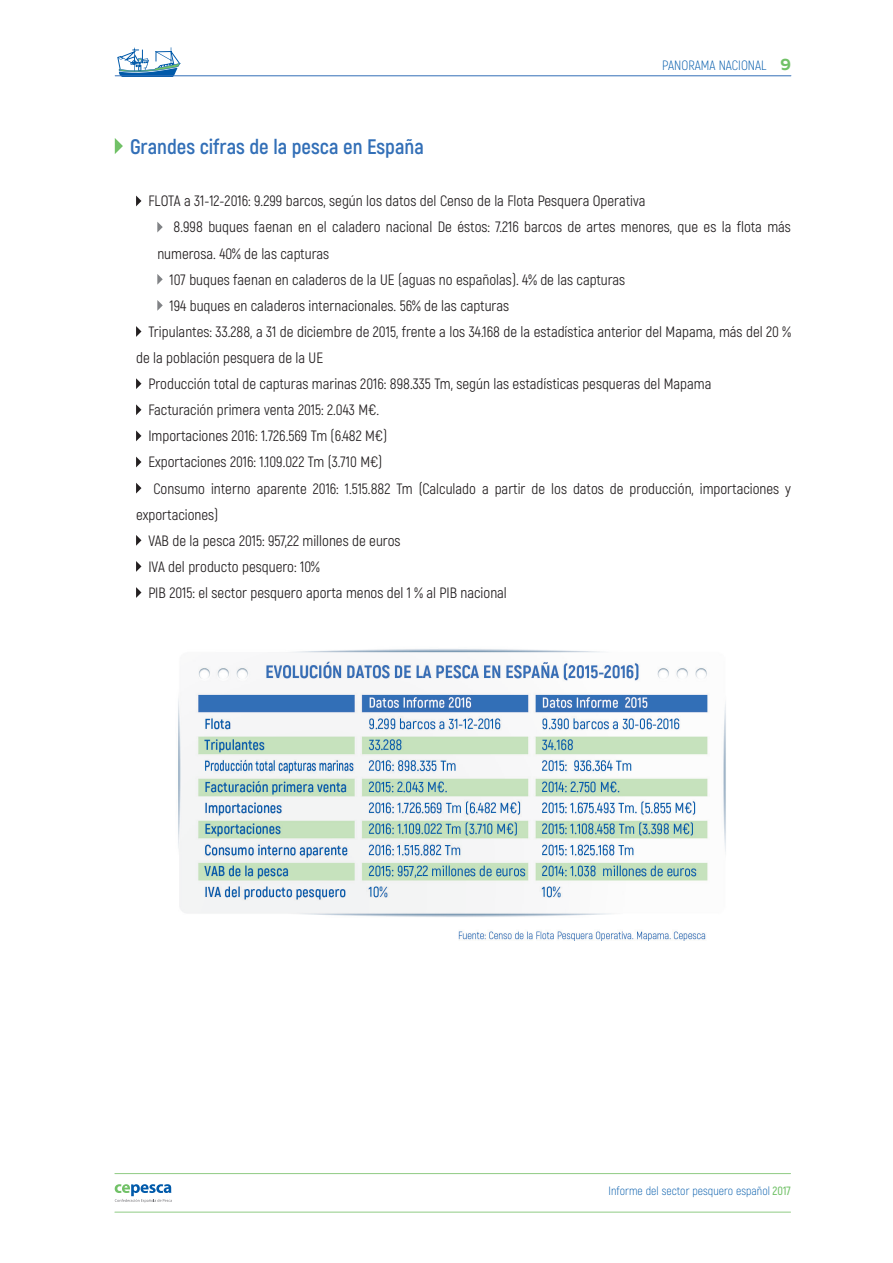
<style>
.page{position:relative;width:893px;height:1263px;background:#fff}
.page>*{position:absolute;margin:0;border:0;box-sizing:border-box;transform-origin:0 0}
.t1{font:700 21px "Akrobat";color:#326fb7}
.t2{font:700 16.5px "Muller";color:#71c167}
.t3{font:15px/26.1px "Akrobat";color:#231f20}
.t4{font:300 13.5px "Akrobat";color:#015aaa}
.t5{font:300 12px "Akrobat";color:#015aaa}
.s1{font-weight:600;color:#71c167}
</style>
<div class="page">
<svg style="left:118px;top:47px;width:63px;height:28px"></svg>
<svg style="left:115px;top:1184px;width:57px;height:18px"></svg>
<hr style="left:115px;top:75px;width:676px;height:1px;background:#326fb7">
<hr style="left:115px;top:1173px;width:675px;height:1px;background:#90cb84">
<hr style="left:115px;top:1212px;width:675px;height:1px;background:#90cb84">
<svg style="left:115px;top:138px;width:8px;height:16px"></svg>
<svg style="left:136px;top:196px;width:5px;height:10px"></svg>
<svg style="left:157px;top:222px;width:6px;height:10px"></svg>
<svg style="left:157px;top:274px;width:6px;height:11px"></svg>
<svg style="left:157px;top:300px;width:6px;height:11px"></svg>
<svg style="left:136px;top:326px;width:5px;height:11px"></svg>
<svg style="left:136px;top:378px;width:5px;height:11px"></svg>
<svg style="left:136px;top:404px;width:5px;height:11px"></svg>
<svg style="left:136px;top:430px;width:5px;height:11px"></svg>
<svg style="left:136px;top:457px;width:5px;height:10px"></svg>
<svg style="left:136px;top:483px;width:5px;height:10px"></svg>
<svg style="left:136px;top:535px;width:5px;height:11px"></svg>
<svg style="left:136px;top:561px;width:5px;height:11px"></svg>
<svg style="left:136px;top:587px;width:5px;height:11px"></svg>
<img style="left:178px;top:649px;width:548px;height:292px">
<p class="t4" style="left:662px;top:57px;width:106px">PANORAMA NACIONAL</p>
<p class="t2" style="left:780px;top:54px;width:12px">9</p>
<p class="t1" style="left:130px;top:134px;width:295px">Grandes cifras de la pesca en España</p>
<p class="t3" style="left:148px;top:188px;width:499px">FLOTA a 31-12-2016: 9.299 barcos, según los datos del Censo de la Flota Pesquera Operativa</p>
<p class="t3" style="left:157px;top:214px;width:635px;text-indent:16px">8.998 buques faenan en el caladero nacional De éstos: 7.216 barcos de artes menores, que es la flota más numerosa. 40% de las capturas</p>
<p class="t3" style="left:170px;top:266px;width:457px">107 buques faenan en caladeros de la UE (aguas no españolas). 4% de las capturas</p>
<p class="t3" style="left:170px;top:292px;width:341px">194 buques en caladeros internacionales. 56% de las capturas</p>
<p class="t3" style="left:136px;top:319px;width:656px;text-indent:12px">Tripulantes: 33.288, a 31 de diciembre de 2015, frente a los 34.168 de la estadística anterior del Mapama, más del 20 % de la población pesquera de la UE</p>
<p class="t3" style="left:148px;top:371px;width:565px">Producción total de capturas marinas 2016: 898.335 Tm, según las estadísticas pesqueras del Mapama</p>
<p class="t3" style="left:148px;top:397px;width:232px">Facturación primera venta 2015: 2.043 M€.</p>
<p class="t3" style="left:148px;top:423px;width:240px">Importaciones 2016: 1.726.569 Tm (6.482 M€)</p>
<p class="t3" style="left:148px;top:449px;width:236px">Exportaciones 2016: 1.109.022 Tm (3.710 M€)</p>
<p class="t3" style="left:136px;top:475px;width:656px;text-indent:17px">Consumo interno aparente 2016: 1.515.882 Tm (Calculado a partir de los datos de producción, importaciones y exportaciones)</p>
<p class="t3" style="left:148px;top:527px;width:254px">VAB de la pesca 2015: 957,22 millones de euros</p>
<p class="t3" style="left:148px;top:553px;width:173px">IVA del producto pesquero: 10%</p>
<p class="t3" style="left:148px;top:580px;width:360px">PIB 2015: el sector pesquero aporta menos del 1 % al PIB nacional</p>
<p class="t5" style="left:609px;top:1183px;width:184px">Informe del sector pesquero español <span class="s1">2017</span></p>
</div>
